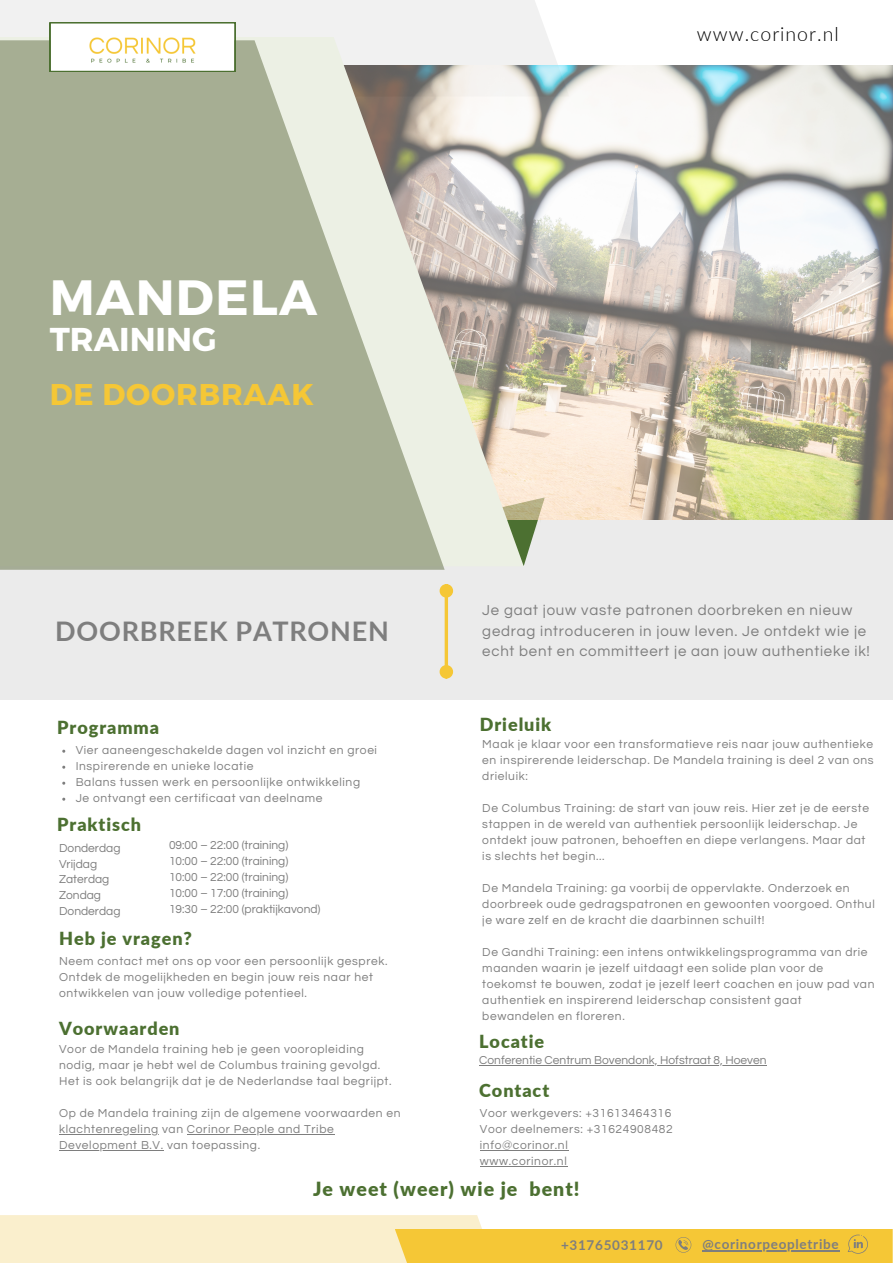
<style>
.page{position:relative;width:893px;height:1264px;background:#fff}
.page>*{position:absolute;margin:0;border:0;box-sizing:border-box;transform-origin:0 0}
.t1{font:700 49.5px "Montserrat";letter-spacing:.03em;color:#fff}
.t2{font:700 33px "Montserrat";color:#fff}
.t3{font:700 30px "Montserrat";letter-spacing:.03em;color:#f5c736}
.t4{font:700 27px "Lato";letter-spacing:.03em;color:#7e7e7e}
.t5{font:900 19.5px "Lato";letter-spacing:.05em;color:#4c7031}
.t6{font:300 19.5px "Lato";letter-spacing:.05em;color:#000}
.t7{font:900 18px "Lato";letter-spacing:.05em;color:#4c7031}
.t8{font:15px/20.2px "Questrial";letter-spacing:.05em;color:#7e7e7e}
.t9{font:700 13.5px "Lato";letter-spacing:.05em;color:#7e7e7e}
.t10{font:12px/16px "Questrial";letter-spacing:.05em;color:#7e7e7e}
.t11{font:12px "Questrial";color:#7e7e7e}
</style>
<div class="page">
<div style="left:0;top:0;width:558px;height:65px;background:#f1f1f1"></div>
<div style="left:0;top:520px;width:892px;height:180px;background:#e8e8e8"></div>
<svg style="left:523px;top:519px;width:21px;height:47px"></svg>
<img style="left:523px;top:65px;width:369px;height:454px">
<svg style="left:0;top:37px;width:523px;height:527px"></svg>
<div style="left:0;top:1215px;width:519px;height:47px;background:#faefcd"></div>
<div style="left:395px;top:1228px;width:497px;height:34px;background:#f5c736"></div>
<svg style="left:0;top:40px;width:444px;height:530px;background:#b0b69f"></svg>
<svg style="left:444px;top:597px;width:4px;height:68px"></svg>
<div style="left:441px;top:585px;width:10px;height:11px;background:#f5c736;border-radius:50%"></div>
<div style="left:439px;top:584px;width:14px;height:13px;border:3px solid #f5c736;border-radius:50%"></div>
<div style="left:441px;top:666px;width:10px;height:11px;background:#f5c736;border-radius:50%"></div>
<div style="left:439px;top:665px;width:14px;height:13px;border:3px solid #f5c736;border-radius:50%"></div>
<svg style="left:675px;top:1237px;width:16px;height:15px"></svg>
<svg style="left:847px;top:1234px;width:20px;height:19px"></svg>
<svg style="left:50px;top:22px;width:185px;height:50px"></svg>
<hr style="left:702px;top:1249px;width:137px;height:1px;background:#7e7e7e">
<hr style="left:480px;top:1149px;width:88px;height:1px;background:#7e7e7e">
<hr style="left:480px;top:1165px;width:87px;height:1px;background:#7e7e7e">
<hr style="left:59px;top:1133px;width:100px;height:1px;background:#7e7e7e">
<hr style="left:187px;top:1133px;width:147px;height:1px;background:#7e7e7e">
<hr style="left:59px;top:1149px;width:105px;height:1px;background:#7e7e7e">
<hr style="left:479px;top:1065px;width:287px;height:1px;background:#7e7e7e">
<p class="t6" style="left:697px;top:21px;width:143px">www.corinor.nl</p>
<p class="t1" style="left:50px;top:265px;width:269px">MANDELA</p>
<p class="t2" style="left:50px;top:318px;width:168px">TRAINING</p>
<p class="t3" style="left:50px;top:374px;width:265px">DE DOORBRAAK</p>
<p class="t4" style="left:55px;top:614px;width:335px">DOORBREEK PATRONEN</p>
<p class="t7" style="left:57px;top:716px;width:103px">Programma</p>
<p class="t10" style="left:76px;top:742px;width:303px">Vier aaneengeschakelde dagen vol inzicht en groei</p>
<p class="t10" style="left:76px;top:758px;width:179px">Inspirerende en unieke locatie</p>
<p class="t10" style="left:76px;top:774px;width:286px">Balans tussen werk en persoonlijke ontwikkeling</p>
<p class="t10" style="left:76px;top:790px;width:248px">Je ontvangt een certificaat van deelname</p>
<p class="t7" style="left:57px;top:813px;width:85px">Praktisch</p>
<p class="t11" style="left:59px;top:841px;width:63px">Donderdag</p>
<p class="t11" style="left:59px;top:857px;width:39px">Vrijdag</p>
<p class="t11" style="left:59px;top:873px;width:52px">Zaterdag</p>
<p class="t10" style="left:59px;top:887px;width:43px">Zondag</p>
<p class="t11" style="left:59px;top:905px;width:63px">Donderdag</p>
<p class="t11" style="left:169px;top:839px;width:121px">09:00 – 22:00 (training)</p>
<p class="t11" style="left:169px;top:855px;width:121px">10:00 – 22:00 (training)</p>
<p class="t11" style="left:169px;top:871px;width:121px">10:00 – 22:00 (training)</p>
<p class="t11" style="left:169px;top:887px;width:121px">10:00 – 17:00 (training)</p>
<p class="t11" style="left:169px;top:903px;width:153px">19:30 – 22:00 (praktijkavond)</p>
<p class="t7" style="left:59px;top:927px;width:134px">Heb je vragen?</p>
<p class="t10" style="left:59px;top:953px;width:330px">Neem contact met ons op voor een persoonlijk gesprek.<br>Ontdek de mogelijkheden en begin jouw reis naar het ontwikkelen van jouw volledige potentieel.</p>
<p class="t7" style="left:59px;top:1016px;width:122px">Voorwaarden</p>
<p class="t10" style="left:59px;top:1040px;width:334px">Voor de Mandela training heb je geen vooropleiding nodig, maar je hebt wel de Columbus training gevolgd.<br>Het is ook belangrijk dat je de Nederlandse taal begrijpt.</p>
<p class="t10" style="left:59px;top:1104px;width:343px">Op de Mandela training zijn de algemene voorwaarden en klachtenregeling van Corinor People and Tribe<br>Development B.V. van toepassing.</p>
<p class="t8" style="left:482px;top:600px;width:389px">Je gaat jouw vaste patronen doorbreken en nieuw gedrag introduceren in jouw leven. Je ontdekt wie je echt bent en committeert je aan jouw authentieke ik!</p>
<p class="t7" style="left:480px;top:712px;width:73px">Drieluik</p>
<p class="t10" style="left:482px;top:736px;width:393px;text-align:justify">Maak je klaar voor een transformatieve reis naar jouw authentieke en inspirerende leiderschap. De Mandela training is deel 2 van ons drieluik:</p>
<p class="t10" style="left:482px;top:800px;width:388px">De Columbus Training: de start van jouw reis. Hier zet je de eerste stappen in de wereld van authentiek persoonlijk leiderschap. Je ontdekt jouw patronen, behoeften en diepe verlangens. Maar dat is slechts het begin...</p>
<p class="t10" style="left:482px;top:880px;width:394px">De Mandela Training: ga voorbij de oppervlakte. Onderzoek en doorbreek oude gedragspatronen en gewoonten voorgoed. Onthul je ware zelf en de kracht die daarbinnen schuilt!</p>
<p class="t10" style="left:482px;top:944px;width:393px">De Gandhi Training: een intens ontwikkelingsprogramma van drie maanden waarin je jezelf uitdaagt een solide plan voor de toekomst te bouwen, zodat je jezelf leert coachen en jouw pad van authentiek en inspirerend leiderschap consistent gaat bewandelen en floreren.</p>
<p class="t7" style="left:479px;top:1029px;width:66px">Locatie</p>
<p class="t11" style="left:479px;top:1054px;width:289px">Conferentie Centrum Bovendonk, Hofstraat 8, Hoeven</p>
<p class="t7" style="left:479px;top:1078px;width:71px">Contact</p>
<p class="t10" style="left:480px;top:1104px;width:193px">Voor werkgevers: +31613464316</p>
<p class="t10" style="left:480px;top:1120px;width:194px">Voor deelnemers: +31624908482</p>
<p class="t10" style="left:480px;top:1136px;width:89px">info@corinor.nl</p>
<p class="t10" style="left:480px;top:1152px;width:88px">www.corinor.nl</p>
<p class="t5" style="left:313px;top:1177px;width:268px">Je weet (weer) wie je bent!</p>
<p class="t9" style="left:561px;top:1236px;width:103px">+31765031170</p>
<p class="t9" style="left:702px;top:1235px;width:138px">@corinorpeopletribe</p>
</div>
